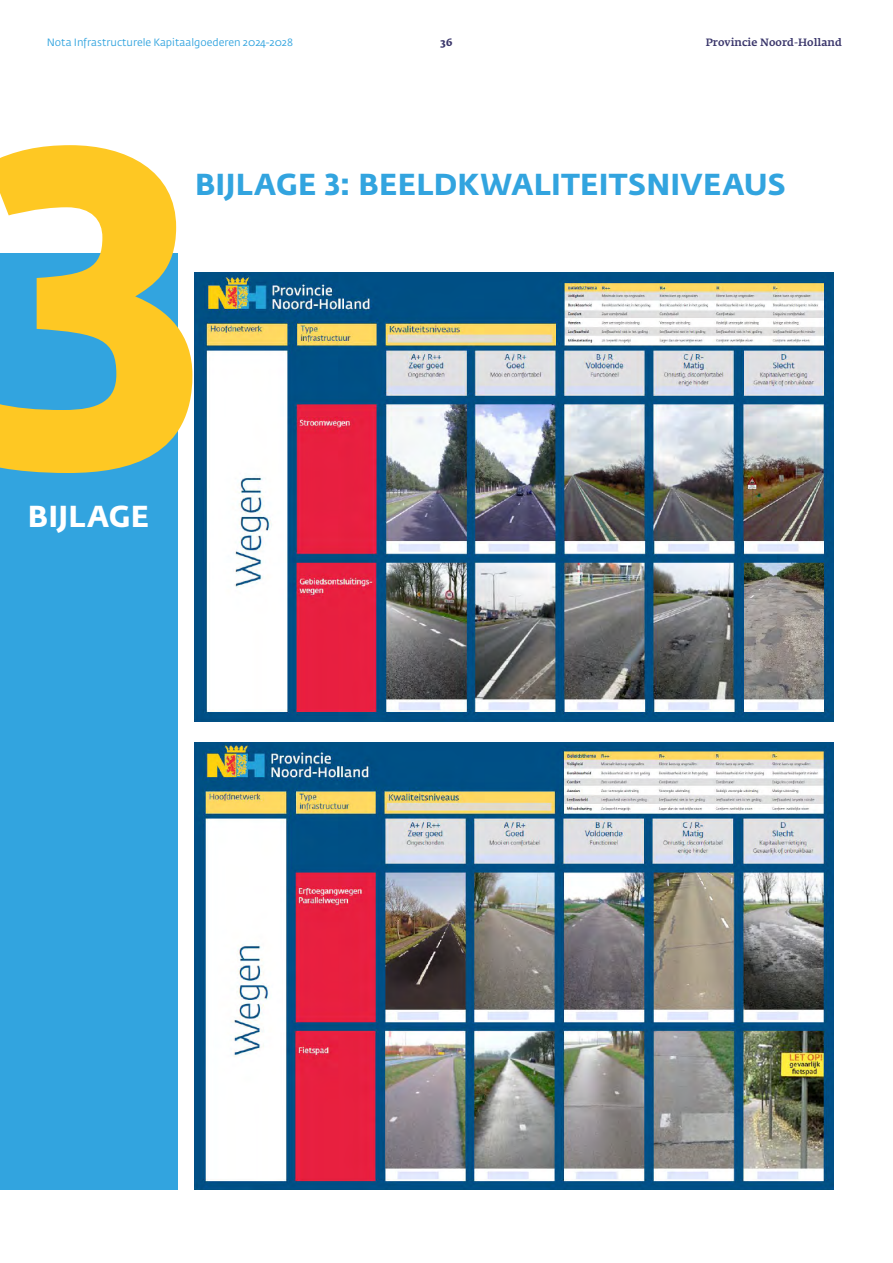
<style>
.page{position:relative;width:893px;height:1263px;background:#fff}
.page>*{position:absolute;margin:0;border:0;box-sizing:border-box;transform-origin:0 0}
.G_Hoofdstukcijfer_groot{font:700 450.3px "Fedra Sans Std";color:#fec823}
.D_Bijlagenkop{font:700 30px "Fedra Sans Std";letter-spacing:.005em;color:#32a4df}
.t1{font:700 30px "Fedra Sans Std";letter-spacing:.01em;color:#fff}
.t2{font:10.5px "Fedra Sans Std";color:#32a4df}
.t3{font:500 10.5px "Fedra Serif A Std";color:#3a366b}
.t4{font:700 10.5px "Fedra Serif A Std";color:#3a366b}
</style>
<div class="page">
<div style="left:0;top:254px;width:178px;height:936px;background:#32a4df"></div>
<img style="left:195px;top:273px;width:638px;height:449px">
<img style="left:195px;top:743px;width:638px;height:447px">
<p class="t2" style="left:47px;top:36px;width:248px">Nota Infrastructurele Kapitaalgoederen 2024-2028</p>
<p class="t4" style="left:440px;top:36px;width:14px">36</p>
<p class="t3" style="left:706px;top:36px;width:138px">Provincie Noord-Holland</p>
<p class="G_Hoofdstukcijfer_groot" style="left:-28px;top:19px;width:241px">3</p>
<p class="D_Bijlagenkop" style="left:195px;top:165px;width:592px">BIJLAGE 3: BEELDKWALITEITSNIVEAUS</p>
<h2 class="t1" style="left:28px;top:497px;width:123px">BIJLAGE</h2>
</div>
